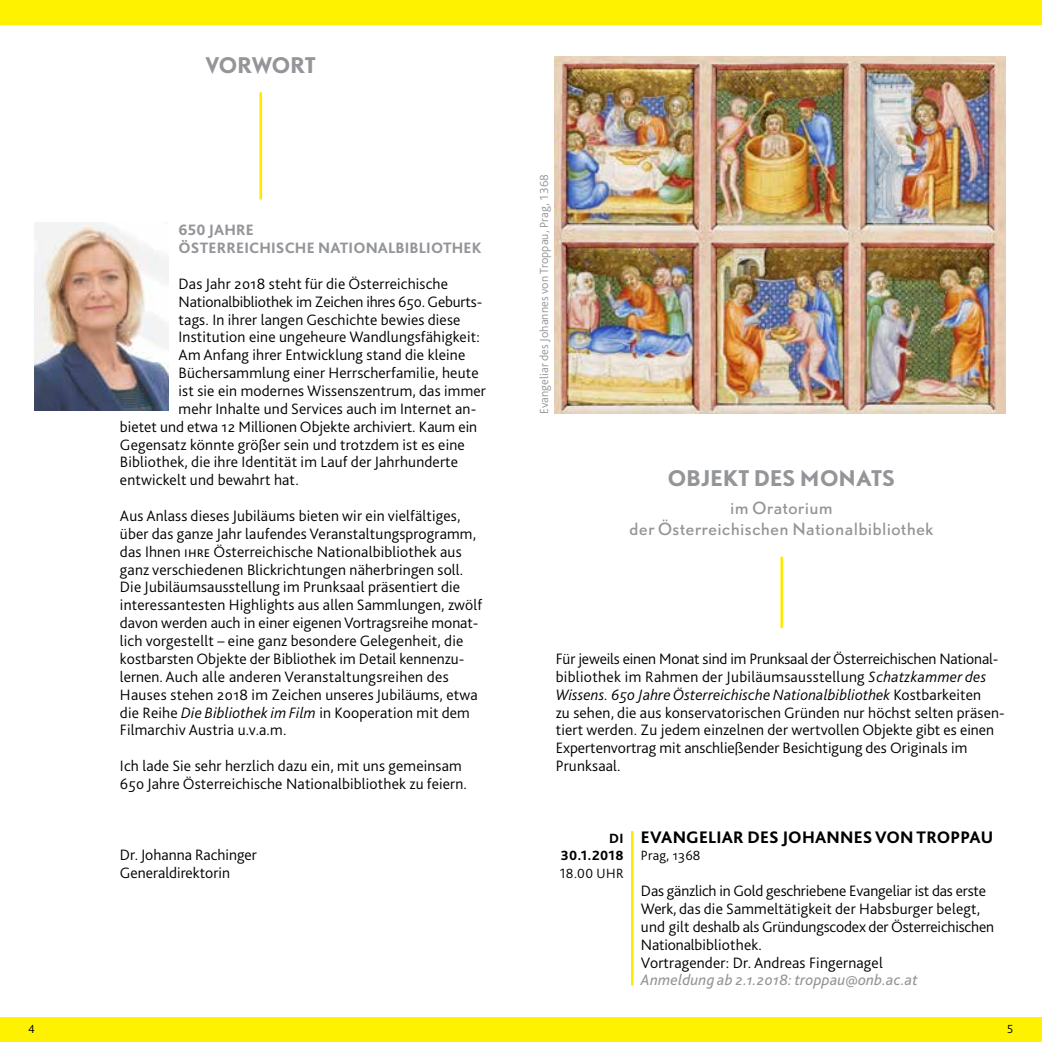
<style>
.page{position:relative;width:1042px;height:1042px;background:#fff}
.page>*{position:absolute;margin:0;border:0;box-sizing:border-box;transform-origin:0 0}
.t1{font:700 20.12px "DTL Nobel TOT";letter-spacing:.025em;color:#939598}
.t2{font:700 20.12px "DTL Nobel TOT";color:#939598}
.t3{font:800 17.5px "Bliss 2";letter-spacing:.01em;color:#000}
.t4{font:300 15.75px/17.8px "Bliss 2";letter-spacing:.01em;color:#000}
.t5{font:300 15.75px/17.8px "Bliss 2";letter-spacing:-.01em;color:#000}
.t6{font:15.75px/21px "DTL Nobel TOT";letter-spacing:.03em;color:#939598;text-align:center}
.t7{font:800 15.75px/17.8px "Bliss 2";letter-spacing:.01em;color:#939598}
.t8{font:italic 15.75px "Bliss 2";letter-spacing:.01em;color:#939598}
.t9{font:300 14px "Bliss 2";letter-spacing:.01em;color:#000}
.t10{font:800 14px/17.8px "Bliss 2";color:#000;text-align:right}
.t11{font:300 12.25px "Bliss 2";letter-spacing:.01em;color:#939598}
.t12{font:300 12.25px "Bliss 2";color:#000}
.s1{font-style:italic}
</style>
<div class="page">
<div style="left:0;top:1017px;width:1042px;height:25px;background:#fff200"></div>
<div style="left:0;top:0;width:1042px;height:25px;background:#fff200"></div>
<img style="left:35px;top:222px;width:134px;height:188px">
<hr style="left:780px;top:557px;width:3px;height:71px;background:#fee900">
<img style="left:554px;top:57px;width:452px;height:357px">
<hr style="left:631px;top:831px;width:2px;height:154px;background:#fee900">
<hr style="left:259px;top:92px;width:3px;height:107px;background:#fee900">
<p class="t2" style="left:205px;top:50px;width:112px">VORWORT</p>
<p class="t7" style="left:179px;top:221px;width:304px">650 JAHRE<br>ÖSTERREICHISCHE NATIONALBIBLIOTHEK</p>
<p class="t4" style="left:179px;top:274px;width:271px">Das Jahr 2018 steht für die Österreichische</p>
<p class="t5" style="left:179px;top:292px;width:305px">Nationalbibliothek im Zeichen ihres 650. Geburts-</p>
<p class="t4" style="left:179px;top:310px;width:283px">tags. In ihrer langen Geschichte bewies diese</p>
<p class="t4" style="left:179px;top:328px;width:303px">Institution eine ungeheure Wandlungsfähigkeit:</p>
<p class="t4" style="left:179px;top:346px;width:288px">Am Anfang ihrer Entwicklung stand die kleine</p>
<p class="t4" style="left:179px;top:363px;width:302px">Büchersammlung einer Herrscherfamilie, heute</p>
<p class="t4" style="left:179px;top:381px;width:309px">ist sie ein modernes Wissenszentrum, das immer</p>
<p class="t4" style="left:179px;top:399px;width:299px">mehr Inhalte und Services auch im Internet an-</p>
<p class="t4" style="left:120px;top:417px;width:359px">bietet und etwa 12 Millionen Objekte archiviert. Kaum ein</p>
<p class="t4" style="left:120px;top:435px;width:346px">Gegensatz könnte größer sein und trotzdem ist es eine</p>
<p class="t4" style="left:120px;top:453px;width:340px">Bibliothek, die ihre Identität im Lauf der Jahrhunderte</p>
<p class="t4" style="left:120px;top:471px;width:180px">entwickelt und bewahrt hat.</p>
<p class="t4" style="left:120px;top:506px;width:364px">Aus Anlass dieses Jubiläums bieten wir ein vielfältiges, über das ganze Jahr laufendes Veranstaltungsprogramm, das Ihnen IHRE Österreichische Nationalbibliothek aus ganz verschiedenen Blickrichtungen näherbringen soll.<br>Die Jubiläumsausstellung im Prunksaal präsentiert die interessantesten Highlights aus allen Sammlungen, zwölf davon werden auch in einer eigenen Vortragsreihe monat&shy;lich vorgestellt – eine ganz besondere Gelegenheit, die kostbarsten Objekte der Bibliothek im Detail kennenzu&shy;lernen. Auch alle anderen Veranstaltungsreihen des Hauses stehen 2018 im Zeichen unseres Jubiläums, etwa die Reihe <span class="s1">Die Bibliothek im Film</span> in Kooperation mit dem Filmarchiv Austria u.v.a.m.</p>
<p class="t4" style="left:120px;top:756px;width:348px">Ich lade Sie sehr herzlich dazu ein, mit uns gemeinsam<br>650 Jahre Österreichische Nationalbibliothek zu feiern.</p>
<p class="t4" style="left:120px;top:846px;width:138px">Dr. Johanna Rachinger<br>Generaldirektorin</p>
<p class="t11" style="left:536px;top:414px;width:241px;rotate:-90deg">Evangeliar des Johannes von Troppau, Prag, 1368</p>
<p class="t1" style="left:668px;top:464px;width:228px">OBJEKT DES MONATS</p>
<p class="t6" style="left:629px;top:497px;width:305px">im Oratorium<br>der Österreichischen Nationalbibliothek</p>
<p class="t4" style="left:556px;top:649px;width:451px">Für jeweils einen Monat sind im Prunksaal der Österreichischen National&shy;bibliothek im Rahmen der Jubiläumsausstellung <span class="s1">Schatzkammer des Wissens. 650 Jahre Österreichische Nationalbibliothek</span> Kostbarkeiten<br>zu sehen, die aus konservatorischen Gründen nur höchst selten präsen&shy;tiert werden. Zu jedem einzelnen der wertvollen Objekte gibt es einen Expertenvortrag mit anschließender Besichtigung des Originals im Prunksaal.</p>
<p class="t10" style="left:561px;top:829px;width:64px">DI<br>30.1.2018</p>
<p class="t9" style="left:560px;top:865px;width:65px">18.00 UHR</p>
<p class="t3" style="left:641px;top:826px;width:354px">EVANGELIAR DES JOHANNES VON TROPPAU</p>
<p class="t9" style="left:641px;top:847px;width:61px">Prag, 1368</p>
<p class="t5" style="left:641px;top:881px;width:355px">Das gänzlich in Gold geschriebene Evangeliar ist das erste Werk, das die Sammeltätigkeit der Habsburger belegt, und gilt deshalb als Gründungscodex der Österreichischen Nationalbibliothek.<br>Vortragender: Dr. Andreas Fingernagel</p>
<p class="t8" style="left:641px;top:970px;width:278px">Anmeldung ab 2.1.2018: troppau@onb.ac.at</p>
<p class="t12" style="left:28px;top:1021px;width:8px">4</p>
<p class="t12" style="left:1007px;top:1021px;width:8px">5</p>
</div>
